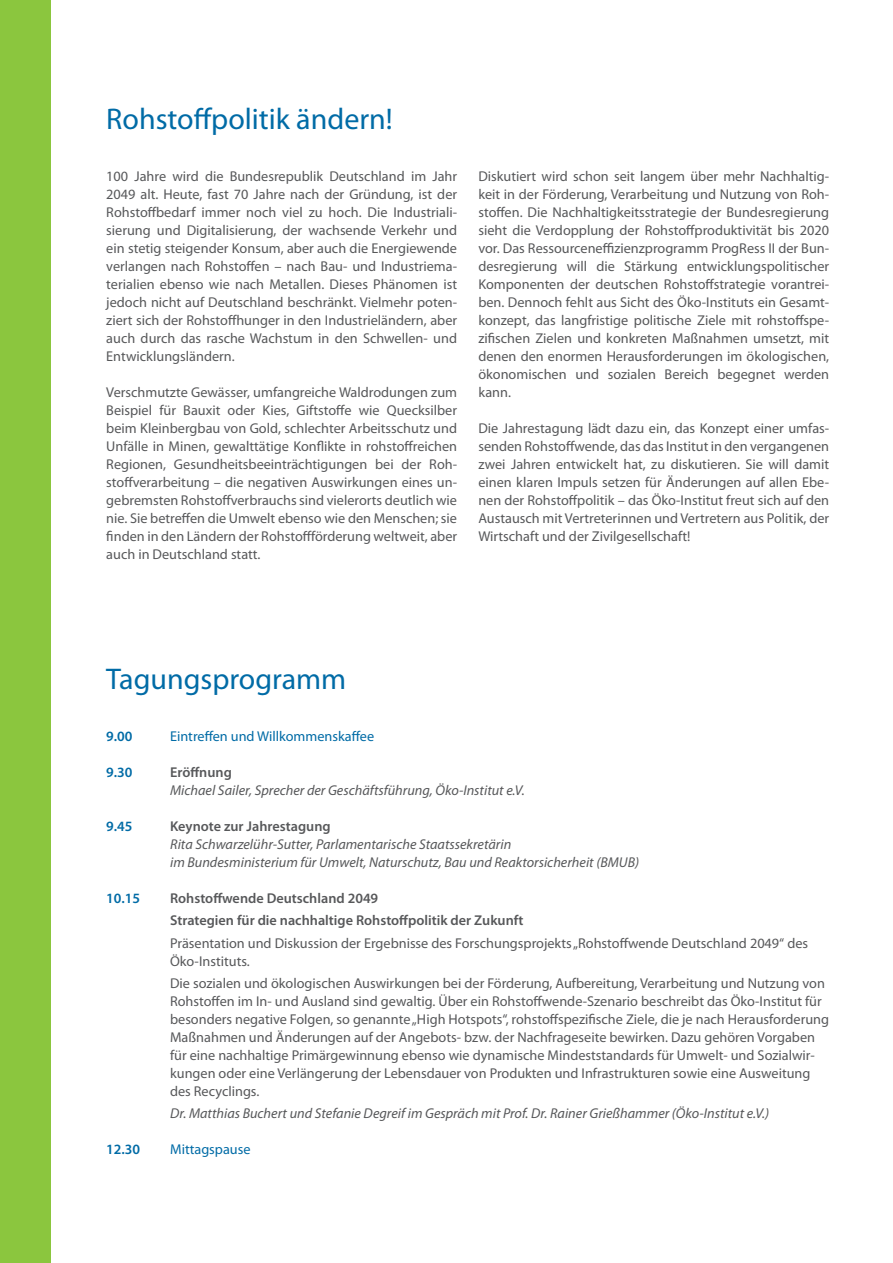
<style>
.page{position:relative;width:893px;height:1263px;background:#fff}
.page>*{position:absolute;margin:0;border:0;box-sizing:border-box;transform-origin:0 0}
.t1{font:30px "Myriad Pro";color:#006ba6}
.t2{font:14.25px/18px "Myriad Pro";color:#57585a;text-align:justify}
.t3{font:italic 14.25px/18px "Myriad Pro";color:#57585a}
.t4{font:600 14.25px/22.2px "Myriad Pro";color:#57585a}
.t5{font:14.25px "Myriad Pro";color:#006ba6}
.t6{font:600 14.25px "Myriad Pro";color:#006ba6}
</style>
<div class="page">
<div style="left:0;top:0;width:50px;height:1263px;background:#8bc63e"></div>
<h1 class="t1" style="left:106px;top:100px;width:288px">Rohstoffpolitik ändern!</h1>
<p class="t2" style="left:106px;top:167px;width:352px">100 Jahre wird die Bundesrepublik Deutschland im Jahr 2049 alt. Heute, fast 70 Jahre nach der Gründung, ist der Rohstoffbedarf immer noch viel zu hoch. Die Industriali&shy;sierung und Digitalisierung, der wachsende Verkehr und ein stetig steigender Konsum, aber auch die Energiewende verlangen nach Rohstoffen – nach Bau- und Industriema&shy;terialien ebenso wie nach Metallen. Dieses Phänomen ist jedoch nicht auf Deutschland beschränkt. Vielmehr poten&shy;ziert sich der Rohstoffhunger in den Industrieländern, aber auch durch das rasche Wachstum in den Schwellen- und Entwicklungsländern.</p>
<p class="t2" style="left:106px;top:383px;width:352px">Verschmutzte Gewässer, umfangreiche Waldrodungen zum Beispiel für Bauxit oder Kies, Giftstoffe wie Quecksilber beim Kleinbergbau von Gold, schlechter Arbeitsschutz und Unfälle in Minen, gewalttätige Konflikte in rohstoffreichen Regionen, Gesundheitsbeeinträchtigungen bei der Roh&shy;stoffverarbeitung – die negativen Auswirkungen eines un&shy;gebremsten Rohstoffverbrauchs sind vielerorts deutlich wie nie. Sie betreffen die Umwelt ebenso wie den Menschen; sie finden in den Ländern der Rohstoffförderung weltweit, aber auch in Deutschland statt.</p>
<p class="t2" style="left:478px;top:167px;width:352px">Diskutiert wird schon seit langem über mehr Nachhaltig&shy;keit in der Förderung, Verarbeitung und Nutzung von Roh&shy;stoffen. Die Nachhaltigkeitsstrategie der Bundesregierung sieht die Verdopplung der Rohstoffproduktivität bis 2020 vor. Das Ressourceneffizienzprogramm ProgRess II der Bun&shy;desregierung will die Stärkung entwicklungspolitischer Komponenten der deutschen Rohstoffstrategie vorantrei&shy;ben. Dennoch fehlt aus Sicht des Öko-Instituts ein Gesamt&shy;konzept, das langfristige politische Ziele mit rohstoffspe&shy;zifischen Zielen und konkreten Maßnahmen umsetzt, mit denen den enormen Herausforderungen im ökologischen, ökonomischen und sozialen Bereich begegnet werden kann.</p>
<p class="t2" style="left:478px;top:419px;width:352px">Die Jahrestagung lädt dazu ein, das Konzept einer umfas&shy;senden Rohstoffwende, das das Institut in den vergangenen zwei Jahren entwickelt hat, zu diskutieren. Sie will damit einen klaren Impuls setzen für Änderungen auf allen Ebe&shy;nen der Rohstoffpolitik – das Öko-Institut freut sich auf den Austausch mit Vertreterinnen und Vertretern aus Politik, der Wirtschaft und der Zivilgesellschaft!</p>
<h1 class="t1" style="left:106px;top:660px;width:241px">Tagungsprogramm</h1>
<p class="t6" style="left:106px;top:727px;width:28px">9.00</p>
<p class="t5" style="left:170px;top:727px;width:206px">Eintreffen und Willkommenskaffee</p>
<p class="t6" style="left:106px;top:763px;width:28px">9.30</p>
<p class="t4" style="left:170px;top:761px;width:63px">Eröffnung</p>
<p class="t3" style="left:170px;top:781px;width:356px">Michael Sailer, Sprecher der Geschäftsführung, Öko-Institut e.V.</p>
<p class="t6" style="left:106px;top:817px;width:28px">9.45</p>
<p class="t4" style="left:170px;top:815px;width:162px">Keynote zur Jahrestagung</p>
<p class="t3" style="left:170px;top:835px;width:471px">Rita Schwarzelühr-Sutter, Parlamentarische Staatssekretärin<br>im Bundesministerium für Umwelt, Naturschutz, Bau und Reaktorsicherheit (BMUB)</p>
<p class="t6" style="left:106px;top:889px;width:35px">10.15</p>
<p class="t4" style="left:170px;top:887px;width:355px">Rohstoffwende Deutschland 2049<br>Strategien für die nachhaltige Rohstoffpolitik der Zukunft</p>
<p class="t2" style="left:170px;top:933px;width:640px">Präsentation und Diskussion der Ergebnisse des Forschungsprojekts „Rohstoffwende Deutschland 2049“ des<br>Öko-Instituts.</p>
<p class="t2" style="left:170px;top:974px;width:661px;text-align:left">Die sozialen und ökologischen Auswirkungen bei der Förderung, Aufbereitung, Verarbeitung und Nutzung von Rohstoffen im In- und Ausland sind gewaltig. Über ein Rohstoffwende-Szenario beschreibt das Öko-Institut für besonders negative Folgen, so genannte „High Hotspots“, rohstoffspezifische Ziele, die je nach Herausforderung Maßnahmen und Änderungen auf der Angebots- bzw. der Nachfrageseite bewirken. Dazu gehören Vorgaben für eine nachhaltige Primärgewinnung ebenso wie dynamische Mindeststandards für Umwelt- und Sozialwir&shy;kungen oder eine Verlängerung der Lebensdauer von Produkten und Infrastrukturen sowie eine Ausweitung des Recyclings.</p>
<p class="t3" style="left:170px;top:1104px;width:601px">Dr. Matthias Buchert und Stefanie Degreif im Gespräch mit Prof. Dr. Rainer Grießhammer (Öko-Institut e.V.)</p>
<p class="t6" style="left:106px;top:1140px;width:35px">12.30</p>
<p class="t5" style="left:170px;top:1140px;width:82px">Mittagspause</p>
</div>
